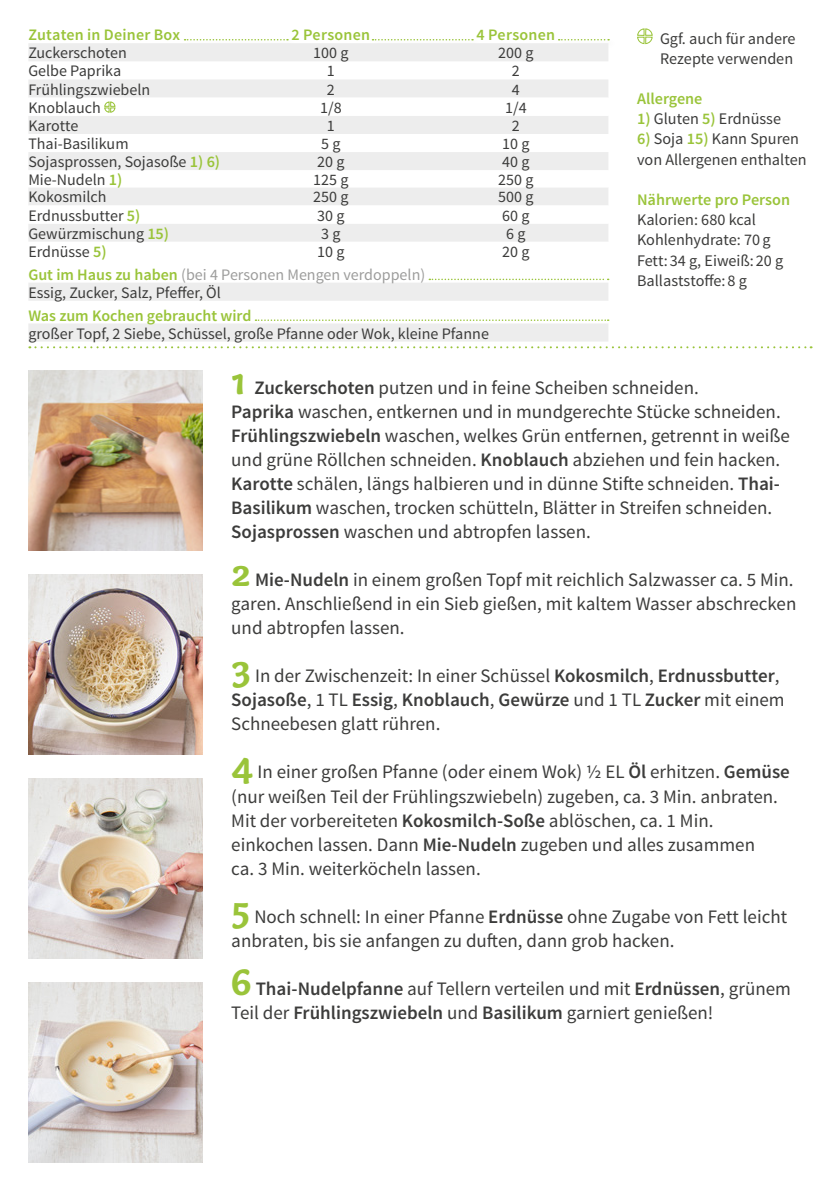
<style>
.page{position:relative;width:840px;height:1191px;background:#fff}
.page>*{position:absolute;margin:0;border:0;box-sizing:border-box;transform-origin:0 0}
.FRONT___BACK_Running{font:19px/24px "Source Sans Pro";color:#3c3c3b}
.BACK_Text_next_to_ta{font:16.2px/20.2px "Source Sans Pro";color:#3c3c3b}
.BACK_Text_next_to_ta-2{font:600 16.2px "Source Sans Pro";color:#9ac43a}
.BACK_Table_Content_L{font:16px "Source Sans Pro";color:#3c3c3b}
.BACK_Table_Content_C{font:16px "Source Sans Pro";color:#3c3c3b}
.BACK_Table_Content_C-2{font:16px "Source Sans Pro";color:#9d9d9c}
.BACK_Table_Header_CE{font:600 16px "Source Sans Pro";letter-spacing:.015em;color:#9ac43a}
.BACK_Table_Content_L-2{font:600 16px "Source Sans Pro";color:#9ac43a}
.s1{font-weight:600;font-size:16.2px;color:#9ac43a}
.s2{font-weight:600;color:#9ac43a}
.s3{font-family:"Capucine Basic";font-weight:700;font-size:40px;color:#9ac43a}
.s4{font-weight:600}
</style>
<div class="page">
<div style="left:556px;top:38px;width:61px;height:12px;background:#000;opacity:.2"></div>
<svg style="left:558px;top:39px;width:50px;height:1px"></svg>
<div style="left:182px;top:38px;width:114px;height:12px;background:#000;opacity:.2"></div>
<svg style="left:184px;top:39px;width:104px;height:1px"></svg>
<div style="left:370px;top:38px;width:111px;height:12px;background:#000;opacity:.2"></div>
<svg style="left:372px;top:39px;width:101px;height:1px"></svg>
<img style="left:28px;top:982px;width:175px;height:180px">
<img style="left:28px;top:778px;width:175px;height:180px">
<img style="left:28px;top:574px;width:175px;height:180px">
<img style="left:28px;top:370px;width:175px;height:180px">
<svg style="left:637px;top:28px;width:16px;height:17px"></svg>
<svg style="left:28px;top:43px;width:580px;height:54px;fill:#ededed"></svg>
<svg style="left:28px;top:116px;width:580px;height:126px;fill:#ededed"></svg>
<svg style="left:104px;top:101px;width:12px;height:12px"></svg>
<svg style="left:28px;top:279px;width:783px;height:69px"></svg>
<p class="BACK_Table_Header_CE" style="left:28px;top:25px;width:153px">Zutaten in Deiner Box</p>
<p class="BACK_Table_Header_CE" style="left:291px;top:25px;width:80px">2 Personen</p>
<p class="BACK_Table_Header_CE" style="left:476px;top:25px;width:80px">4 Personen</p>
<p class="BACK_Table_Content_L" style="left:28px;top:43px;width:100px">Zuckerschoten</p>
<p class="BACK_Table_Content_C" style="left:313px;top:43px;width:37px">100 g</p>
<p class="BACK_Table_Content_C" style="left:498px;top:43px;width:37px">200 g</p>
<p class="BACK_Table_Content_L" style="left:28px;top:61px;width:94px">Gelbe Paprika</p>
<p class="BACK_Table_Content_C" style="left:327px;top:61px;width:9px">1</p>
<p class="BACK_Table_Content_C" style="left:511px;top:61px;width:9px">2</p>
<p class="BACK_Table_Content_L" style="left:28px;top:79px;width:123px">Frühlingszwiebeln</p>
<p class="BACK_Table_Content_C" style="left:327px;top:79px;width:9px">2</p>
<p class="BACK_Table_Content_C" style="left:511px;top:79px;width:9px">4</p>
<p class="BACK_Table_Content_L" style="left:28px;top:98px;width:74px">Knoblauch</p>
<p class="BACK_Table_Content_C" style="left:320px;top:97px;width:23px">1/8</p>
<p class="BACK_Table_Content_C" style="left:505px;top:97px;width:23px">1/4</p>
<p class="BACK_Table_Content_L" style="left:28px;top:116px;width:52px">Karotte</p>
<p class="BACK_Table_Content_C" style="left:327px;top:116px;width:9px">1</p>
<p class="BACK_Table_Content_C" style="left:511px;top:116px;width:9px">2</p>
<p class="BACK_Table_Content_L" style="left:28px;top:134px;width:102px">Thai-Basilikum</p>
<p class="BACK_Table_Content_C" style="left:321px;top:134px;width:21px">5 g</p>
<p class="BACK_Table_Content_C" style="left:502px;top:134px;width:29px">10 g</p>
<p class="BACK_Table_Content_L" style="left:28px;top:152px;width:193px">Sojasprossen, Sojasoße <span class="s1">1) 6)</span></p>
<p class="BACK_Table_Content_C" style="left:317px;top:152px;width:29px">20 g</p>
<p class="BACK_Table_Content_C" style="left:502px;top:152px;width:29px">40 g</p>
<p class="BACK_Table_Content_L" style="left:28px;top:170px;width:95px">Mie-Nudeln <span class="s1">1)</span></p>
<p class="BACK_Table_Content_C" style="left:313px;top:169px;width:37px">125 g</p>
<p class="BACK_Table_Content_C" style="left:498px;top:169px;width:37px">250 g</p>
<p class="BACK_Table_Content_L" style="left:28px;top:187px;width:80px">Kokosmilch</p>
<p class="BACK_Table_Content_C" style="left:313px;top:187px;width:37px">250 g</p>
<p class="BACK_Table_Content_C" style="left:498px;top:187px;width:37px">500 g</p>
<p class="BACK_Table_Content_L" style="left:28px;top:205px;width:113px">Erdnussbutter <span class="s1">5)</span></p>
<p class="BACK_Table_Content_C" style="left:317px;top:205px;width:29px">30 g</p>
<p class="BACK_Table_Content_C" style="left:502px;top:205px;width:29px">60 g</p>
<p class="BACK_Table_Content_L" style="left:28px;top:223px;width:142px">Gewürzmischung <span class="s1">15)</span></p>
<p class="BACK_Table_Content_C" style="left:321px;top:223px;width:21px">3 g</p>
<p class="BACK_Table_Content_C" style="left:506px;top:223px;width:21px">6 g</p>
<p class="BACK_Table_Content_L" style="left:28px;top:242px;width:80px">Erdnüsse <span class="s1">5)</span></p>
<p class="BACK_Table_Content_C" style="left:317px;top:242px;width:29px">10 g</p>
<p class="BACK_Table_Content_C" style="left:502px;top:242px;width:29px">20 g</p>
<p class="BACK_Table_Content_C-2" style="left:28px;top:264px;width:398px"><span class="s2">Gut im Haus zu haben</span> (bei 4 Personen Mengen verdoppeln)</p>
<p class="BACK_Table_Content_C" style="left:28px;top:282px;width:194px">Essig, Zucker, Salz, Pfeffer, Öl</p>
<p class="BACK_Table_Content_L-2" style="left:28px;top:305px;width:224px">Was zum Kochen gebraucht wird</p>
<p class="BACK_Table_Content_L" style="left:28px;top:323px;width:462px">großer Topf, 2 Siebe, Schüssel, große Pfanne oder Wok, kleine Pfanne</p>
<p class="BACK_Text_next_to_ta" style="left:659px;top:29px;width:137px">Ggf. auch für andere<br>Rezepte verwenden</p>
<p class="BACK_Text_next_to_ta-2" style="left:636px;top:88px;width:67px">Allergene</p>
<p class="BACK_Text_next_to_ta" style="left:636px;top:109px;width:145px"><span class="s2">1)</span> Gluten <span class="s2">5)</span> Erdnüsse</p>
<p class="BACK_Text_next_to_ta" style="left:636px;top:129px;width:171px"><span class="s2">6)</span> Soja <span class="s2">15)</span> Kann Spuren von Allergenen enthalten</p>
<p class="BACK_Text_next_to_ta-2" style="left:636px;top:189px;width:154px">Nährwerte pro Person</p>
<p class="BACK_Text_next_to_ta" style="left:636px;top:210px;width:120px">Kalorien: 680 kcal</p>
<p class="BACK_Text_next_to_ta" style="left:636px;top:230px;width:148px">Kohlenhydrate: 70g<br>Fett: 34 g, Eiweiß: 20 g</p>
<p class="BACK_Text_next_to_ta" style="left:636px;top:271px;width:111px">Ballaststoffe: 8 g</p>
<p class="FRONT___BACK_Running" style="left:231px;top:376px;width:560px"><span class="s3">1</span> <span class="s4">Zuckerschoten</span> putzen und in feine Scheiben schneiden.<br><span class="s4">Paprika</span> waschen, entkernen und in mundgerechte Stücke schneiden.<br><span class="s4">Frühlingszwiebeln</span> waschen, welkes Grün entfernen, getrennt in weiße und grüne Röllchen schneiden. <span class="s4">Knoblauch</span> abziehen und fein hacken.<br><span class="s4">Karotte</span> schälen, längs halbieren und in dünne Stifte schneiden. <span class="s4">Thai-Basilikum</span> waschen, trocken schütteln, Blätter in Streifen schneiden.<br><span class="s4">Sojasprossen</span> waschen und abtropfen lassen.</p>
<p class="FRONT___BACK_Running" style="left:231px;top:568px;width:566px"><span class="s3">2</span> <span class="s4">Mie-Nudeln</span> in einem großen Topf mit reichlich Salzwasser ca. 5 Min. garen. Anschließend in ein Sieb gießen, mit kaltem Wasser abschrecken und abtropfen lassen.</p>
<p class="FRONT___BACK_Running" style="left:231px;top:664px;width:554px"><span class="s3">3</span> In der Zwischenzeit: In einer Schüssel <span class="s4">Kokosmilch</span>, <span class="s4">Erdnussbutter</span>,<br><span class="s4">Sojasoße</span>, 1 TL <span class="s4">Essig</span>, <span class="s4">Knoblauch</span>, <span class="s4">Gewürze</span> und 1 TL <span class="s4">Zucker</span> mit einem<br>Schneebesen glatt rühren.</p>
<p class="FRONT___BACK_Running" style="left:231px;top:760px;width:559px"><span class="s3">4</span> In einer großen Pfanne (oder einem Wok) ½ EL <span class="s4">Öl</span> erhitzen. <span class="s4">Gemüse </span>(nur weißen Teil der Frühlingszwiebeln) zugeben, ca. 3 Min. anbraten.<br>Mit der vorbereiteten <span class="s4">Kokosmilch-Soße</span> ablöschen, ca. 1 Min. einkochen lassen. Dann <span class="s4">Mie-Nudeln</span> zugeben und alles zusammen<br>ca. 3 Min. weiterköcheln lassen.</p>
<p class="FRONT___BACK_Running" style="left:231px;top:904px;width:557px"><span class="s3">5</span> Noch schnell: In einer Pfanne <span class="s4">Erdnüsse</span> ohne Zugabe von Fett leicht anbraten, bis sie anfangen zu duften, dann grob hacken.</p>
<p class="FRONT___BACK_Running" style="left:231px;top:976px;width:561px"><span class="s3">6</span> <span class="s4">Thai-Nudelpfanne</span> auf Tellern verteilen und mit <span class="s4">Erdnüssen</span>, grünem<br>Teil der <span class="s4">Frühlingszwiebeln</span> und <span class="s4">Basilikum</span> garniert genießen!</p>
</div>
